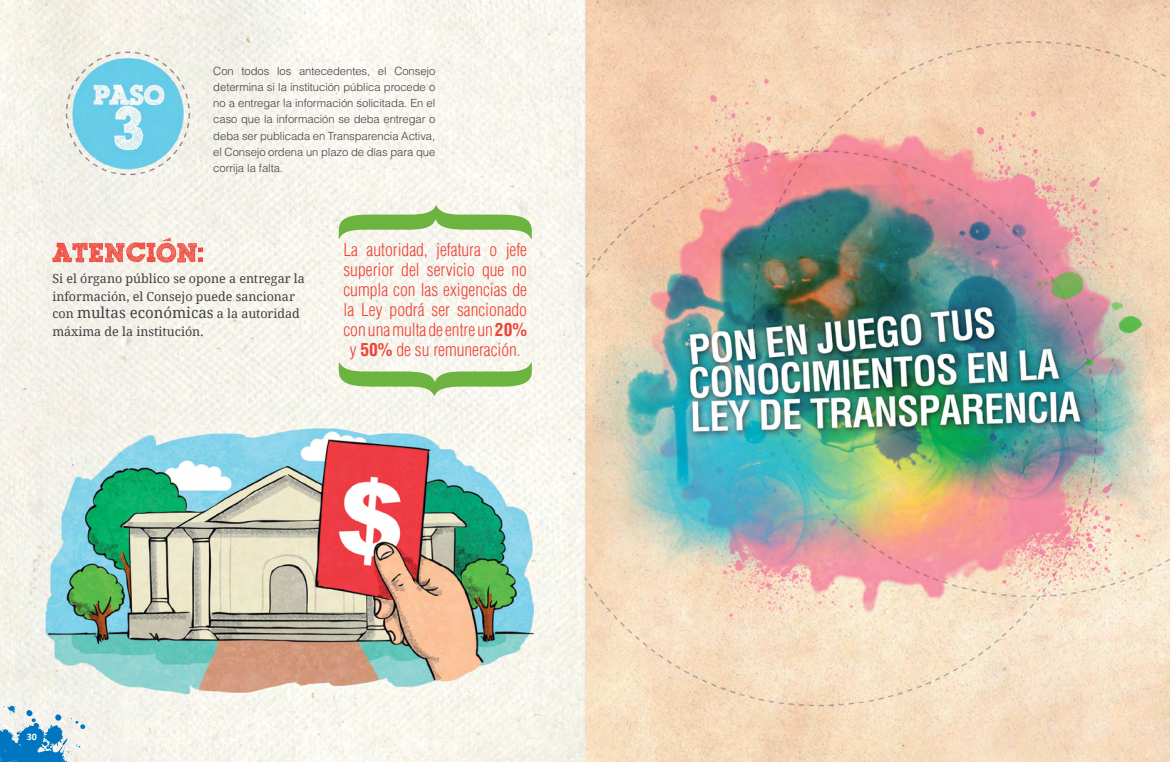
<style>
.page{position:relative;width:1170px;height:762px;background:#fff}
.page>*{position:absolute;margin:0;border:0;box-sizing:border-box;transform-origin:0 0}
.t1{font:300 condensed 17.5px/20px "Helvetica LT Std";color:#ef4135;text-align:center}
.t2{font:15px "Droid Serif";color:#414042}
.t3{font:12.5px/17.5px "Droid Serif";color:#414042}
.t4{font:300 11.25px/16.2px "Helvetica LT Std";letter-spacing:-.005em;color:#414042;text-align:justify}
.t5{font:700 10px "Calibri";color:#fff}
.s1{font-size:12.5px}
.s2{font-weight:700}
</style>
<div class="page">
<img style="left:0;top:0;width:1169px;height:762px">
<svg style="left:339px;top:205px;width:192px;height:34px"></svg>
<svg style="left:339px;top:362px;width:192px;height:34px"></svg>
<svg style="left:52px;top:237px;width:151px;height:26px;background:#f1aba2"></svg>
<svg style="left:0;top:704px;width:85px;height:58px;background:#91bfd9"></svg>
<p class="t4" style="left:213px;top:62px;width:223px">Con todos los antecedentes, el Consejo determina si la institución pública procede o no a entregar la información solicitada. En el caso que la información se deba entregar o deba ser publicada en Transparencia Activa, el Consejo ordena un plazo de días para que corrija la falta.</p>
<p class="t3" style="left:52px;top:270px;width:254px">Si el órgano público se opone a entregar la información, el Consejo puede sancionar</p>
<h2 class="t2" style="left:52px;top:304px;width:249px"><span class="s1">con</span> multas económicas <span class="s1">a la autoridad</span></h2>
<p class="t3" style="left:52px;top:323px;width:153px">máxima de la institución.</p>
<h1 class="t1" style="left:343px;top:240px;width:185px">La autoridad, jefatura o jefe superior del servicio que no cumpla con las exigencias de la Ley podrá ser sancionado con una multa de entre un <span class="s2">20% </span>y <span class="s2">50%</span> de su remuneración.</h1>
<p class="t5" style="left:27px;top:731px;width:12px">30</p>
</div>
